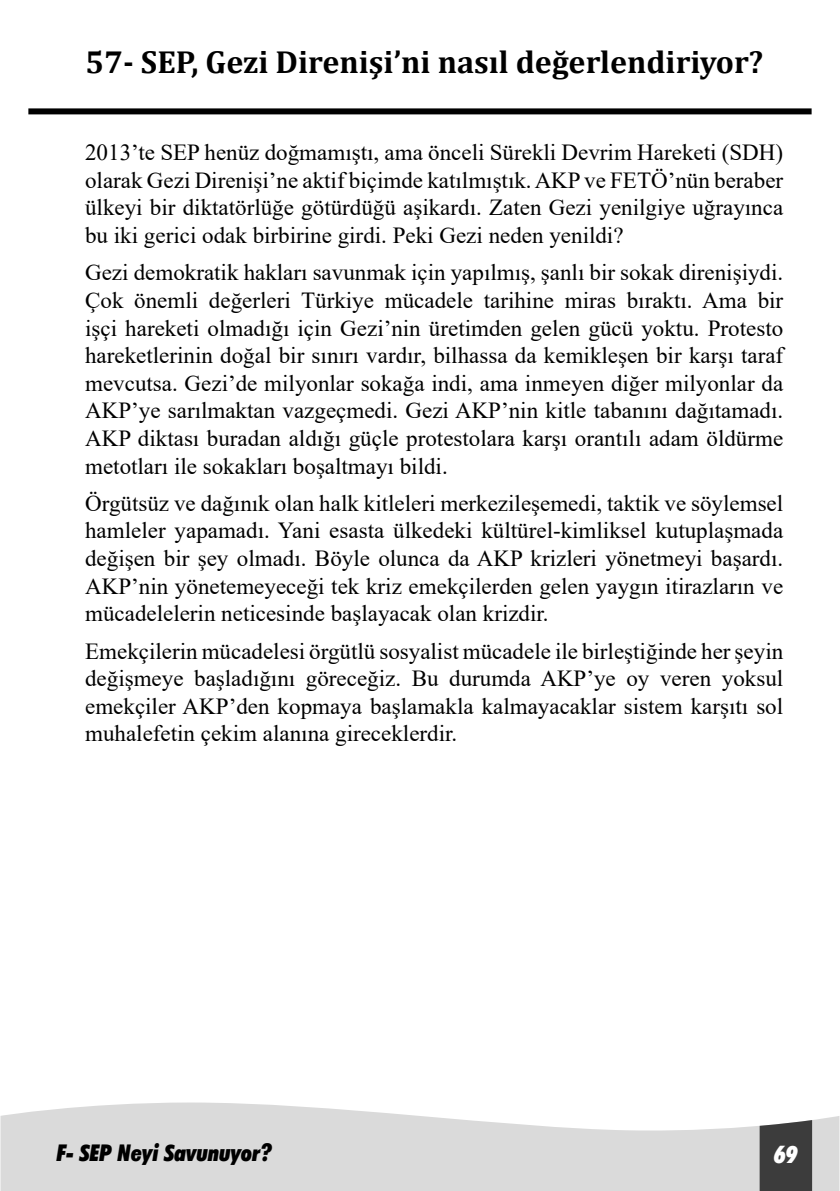
<style>
.page{position:relative;width:840px;height:1191px;background:#fff}
.page>*{position:absolute;margin:0;border:0;box-sizing:border-box;transform-origin:0 0}
.Soru{font:700 32px "Cambria";color:#000}
.t1{font:italic 900 condensed 24px "Futura BT";color:#fff}
.Cevap{font:23px/27.6px "Times New Roman";color:#000;text-align:justify}
.t2{font:italic 900 condensed 23px "Futura BT";color:#000}
</style>
<div class="page">
<svg style="left:0;top:1102px;width:839px;height:89px;fill:#dadada"></svg>
<div style="left:759px;top:1120px;width:52px;height:71px;background:#3c3c3c"></div>
<div style="left:28px;top:108px;width:783px;height:6px;background:#000"></div>
<p class="Soru" style="left:85px;top:40px;width:679px">57- SEP, Gezi Direnişi’ni nasıl değerlendiriyor?</p>
<p class="Cevap" style="left:85px;top:138px;width:699px">2013’te SEP henüz doğmamıştı, ama önceli Sürekli Devrim Hareketi (SDH) olarak Gezi Direnişi’ne aktif biçimde katılmıştık. AKP ve FETÖ’nün beraber ülkeyi bir diktatörlüğe götürdüğü aşikardı. Zaten Gezi yenilgiye uğrayınca bu iki gerici odak birbirine girdi. Peki Gezi neden yenildi?</p>
<p class="Cevap" style="left:85px;top:258px;width:699px">Gezi demokratik hakları savunmak için yapılmış, şanlı bir sokak direnişiydi.<br>Çok önemli değerleri Türkiye mücadele tarihine miras bıraktı. Ama bir işçi hareketi olmadığı için Gezi’nin üretimden gelen gücü yoktu. Protesto hareketlerinin doğal bir sınırı vardır, bilhassa da kemikleşen bir karşı taraf mevcutsa. Gezi’de milyonlar sokağa indi, ama inmeyen diğer milyonlar da AKP’ye sarılmaktan vazgeçmedi. Gezi AKP’nin kitle tabanını dağıtamadı.<br>AKP diktası buradan aldığı güçle protestolara karşı orantılı adam öldürme metotları ile sokakları boşaltmayı bildi.</p>
<p class="Cevap" style="left:85px;top:488px;width:699px">Örgütsüz ve dağınık olan halk kitleleri merkezileşemedi, taktik ve söylemsel hamleler yapamadı. Yani esasta ülkedeki kültürel-kimliksel kutuplaşmada değişen bir şey olmadı. Böyle olunca da AKP krizleri yönetmeyi başardı.<br>AKP’nin yönetemeyeceği tek kriz emekçilerden gelen yaygın itirazların ve mücadelelerin neticesinde başlayacak olan krizdir.</p>
<p class="Cevap" style="left:85px;top:636px;width:699px">Emekçilerin mücadelesi örgütlü sosyalist mücadele ile birleştiğinde her şeyin değişmeye başladığını göreceğiz. Bu durumda AKP’ye oy veren yoksul emekçiler AKP’den kopmaya başlamakla kalmayacaklar sistem karşıtı sol muhalefetin çekim alanına gireceklerdir.</p>
<p class="t2" style="left:57px;top:1138px;width:217px">F- SEP Neyi Savunuyor?</p>
<p class="t1" style="left:773px;top:1140px;width:25px">69</p>
</div>
